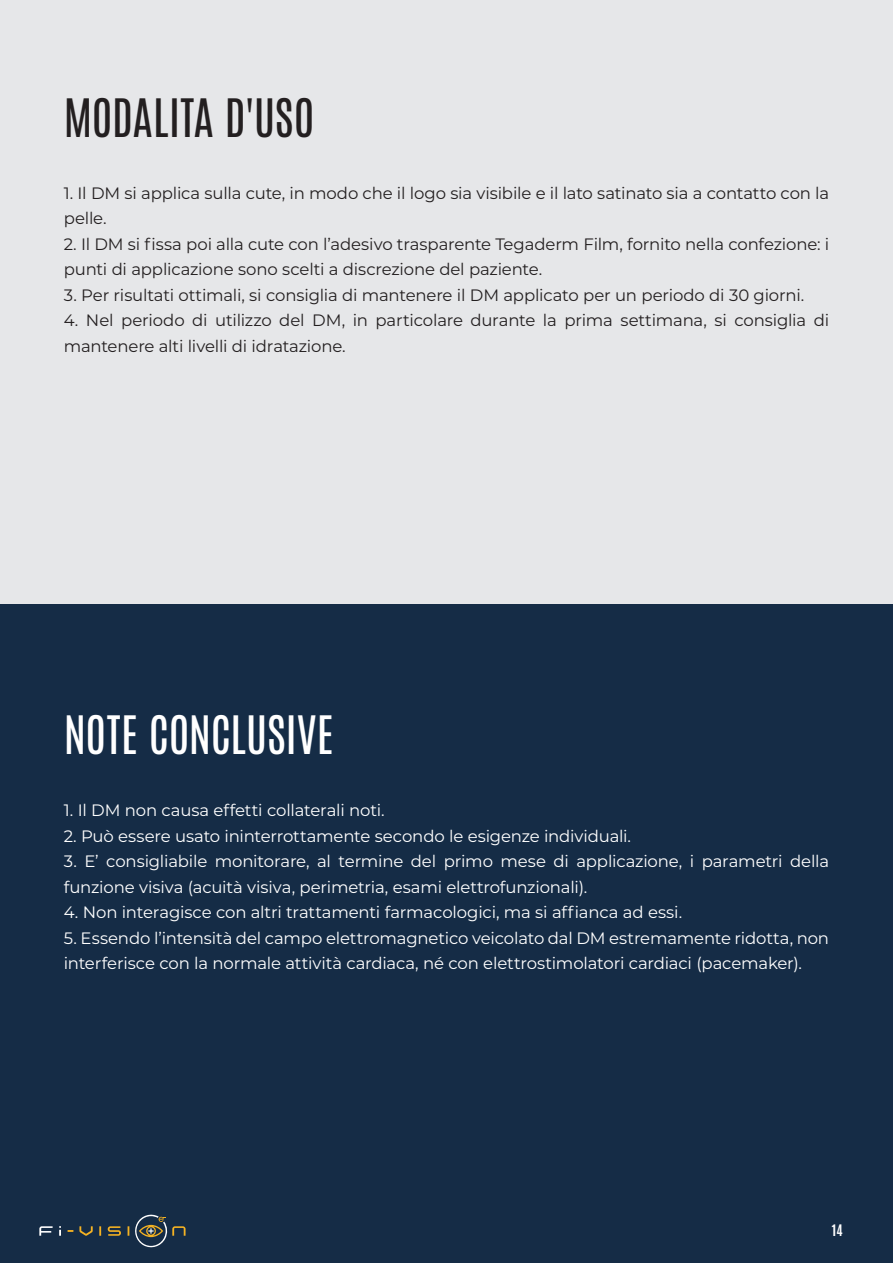
<style>
.page{position:relative;width:893px;height:1263px;background:#fff}
.page>*{position:absolute;margin:0;border:0;box-sizing:border-box;transform-origin:0 0}
.t1{font:45px "Antonio";letter-spacing:.005em;color:#fff}
.t2{font:45px "Antonio";letter-spacing:.005em;color:#231f20}
.t3{font:16.5px/25.5px "Montserrat";letter-spacing:-.01em;color:#fff}
.t4{font:16.5px/25.5px "Montserrat";letter-spacing:-.01em;color:#231f20}
.t5{font:13.5px "Antonio";color:#fff}
</style>
<div class="page">
<div style="left:0;top:1195px;width:893px;height:68px;background:#152c46"></div>
<svg style="left:39px;top:1226px;width:14px;height:10px"></svg>
<svg style="left:79px;top:1226px;width:14px;height:10px"></svg>
<svg style="left:99px;top:1226px;width:2px;height:10px"></svg>
<svg style="left:108px;top:1226px;width:13px;height:10px"></svg>
<svg style="left:59px;top:1226px;width:2px;height:10px"></svg>
<svg style="left:128px;top:1214px;width:58px;height:34px"></svg>
<div style="left:0;top:0;width:893px;height:603px;background:#e6e7e9"></div>
<div style="left:0;top:604px;width:893px;height:599px;background:#152c46"></div>
<h1 class="t2" style="left:64px;top:86px;width:252px">MODALITA D'USO</h1>
<p class="t4" style="left:64px;top:180px;width:767px">1. Il DM si applica sulla cute, in modo che il logo sia visibile e il lato satinato sia a contatto con la pelle.</p>
<p class="t4" style="left:64px;top:231px;width:767px">2. Il DM si fissa poi alla cute con l’adesivo trasparente Tegaderm Film, fornito nella confezione: i punti di applicazione sono scelti a discrezione del paziente.</p>
<p class="t4" style="left:64px;top:282px;width:742px">3. Per risultati ottimali, si consiglia di mantenere il DM applicato per un periodo di 30 giorni.</p>
<p class="t4" style="left:64px;top:307px;width:767px">4. Nel periodo di utilizzo del DM, in particolare durante la prima settimana, si consiglia di mantenere alti livelli di idratazione.</p>
<h1 class="t1" style="left:64px;top:702px;width:271px">NOTE CONCLUSIVE</h1>
<p class="t3" style="left:64px;top:797px;width:322px">1. Il DM non causa effetti collaterali noti.</p>
<p class="t3" style="left:64px;top:823px;width:569px">2. Può essere usato ininterrottamente secondo le esigenze individuali.</p>
<p class="t3" style="left:64px;top:848px;width:767px">3. E’ consigliabile monitorare, al termine del primo mese di applicazione, i parametri della funzione visiva (acuità visiva, perimetria, esami elettrofunzionali).</p>
<p class="t3" style="left:64px;top:899px;width:620px">4. Non interagisce con altri trattamenti farmacologici, ma si affianca ad essi.</p>
<p class="t3" style="left:64px;top:925px;width:767px">5. Essendo l’intensità del campo elettromagnetico veicolato dal DM estremamente ridotta, non interferisce con la normale attività cardiaca, né con elettrostimolatori cardiaci (pacemaker).</p>
<p class="t5" style="left:832px;top:1221px;width:12px">14</p>
</div>
